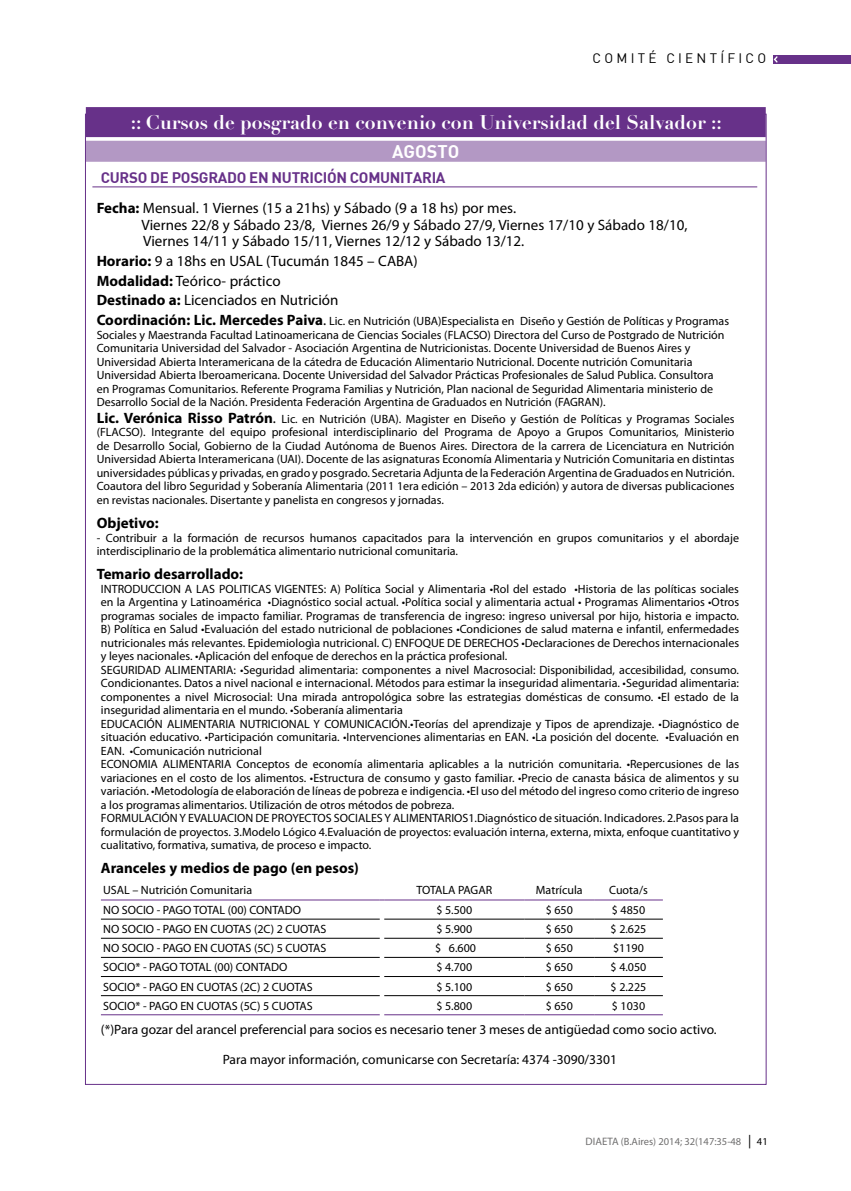
<style>
.page{position:relative;width:851px;height:1191px;background:#fff}
.page>*{position:absolute;margin:0;border:0;box-sizing:border-box;transform-origin:0 0}
.t1{font:700 19.5px "Didot LT Std";color:#fff}
.t2{font:700 18px "DIN";color:#fff}
.t3{font:15px/16.5px "Myriad Pro";color:#000}
.t4{font:700 15px "Myriad Pro";color:#000}
.t5{font:700 15px "DIN";letter-spacing:-.02em;color:#673189}
.t6{font:13.5px "Myriad Pro";color:#000}
.t7{font:13.5px "DIN";letter-spacing:.24em;color:#000}
.t8{font:12px/13.5px "Myriad Pro";color:#000}
.t9{font:10.5px "Myriad Pro";color:#706f6f}
.s1{font-weight:700}
.s2{font-weight:700;font-size:15px}
.s3{font-size:15px}
.s4{font-family:"Myriad Pro Regular SC800";font-size:10.8px}
.s5{font-size:13.5px;color:#000}
.s6{color:#000}
</style>
<div class="page">
<div style="left:772px;top:55px;width:78px;height:9px;background:#673189"></div>
<svg style="left:773px;top:56px;width:4px;height:7px"></svg>
<div style="left:86px;top:107px;width:679px;height:30px;background:#673189"></div>
<div style="left:86px;top:141px;width:679px;height:21px;background:#b398c4"></div>
<hr style="left:92px;top:186px;width:665px;height:1px;background:#673189">
<hr style="left:101px;top:918px;width:278px;height:1px;background:#000">
<hr style="left:384px;top:918px;width:140px;height:1px;background:#000">
<hr style="left:524px;top:918px;width:70px;height:1px;background:#000">
<hr style="left:594px;top:918px;width:68px;height:1px;background:#000">
<hr style="left:101px;top:938px;width:278px;height:1px;background:#000">
<hr style="left:384px;top:938px;width:140px;height:1px;background:#000">
<hr style="left:524px;top:938px;width:70px;height:1px;background:#000">
<hr style="left:594px;top:938px;width:68px;height:1px;background:#000">
<hr style="left:101px;top:957px;width:278px;height:1px;background:#000">
<hr style="left:384px;top:957px;width:140px;height:1px;background:#000">
<hr style="left:524px;top:957px;width:70px;height:1px;background:#000">
<hr style="left:594px;top:957px;width:68px;height:1px;background:#000">
<hr style="left:101px;top:976px;width:278px;height:1px;background:#000">
<hr style="left:384px;top:976px;width:140px;height:1px;background:#000">
<hr style="left:524px;top:976px;width:70px;height:1px;background:#000">
<hr style="left:594px;top:976px;width:68px;height:1px;background:#000">
<hr style="left:101px;top:995px;width:278px;height:1px;background:#000">
<hr style="left:384px;top:995px;width:140px;height:1px;background:#000">
<hr style="left:524px;top:995px;width:70px;height:1px;background:#000">
<hr style="left:594px;top:995px;width:68px;height:1px;background:#000">
<hr style="left:101px;top:1014px;width:278px;height:1px;background:#673189">
<hr style="left:384px;top:1014px;width:140px;height:1px;background:#673189">
<hr style="left:524px;top:1014px;width:70px;height:1px;background:#673189">
<hr style="left:594px;top:1014px;width:68px;height:1px;background:#673189">
<hr style="left:101px;top:899px;width:278px;height:1px;background:#673189">
<hr style="left:384px;top:899px;width:140px;height:1px;background:#673189">
<hr style="left:524px;top:899px;width:70px;height:1px;background:#673189">
<hr style="left:594px;top:899px;width:68px;height:1px;background:#673189">
<p class="t7" style="left:592px;top:49px;width:175px">COMITÉ CIENTÍFICO</p>
<h1 class="t1" style="left:131px;top:110px;width:592px">:: Cursos de posgrado en convenio con Universidad del Salvador ::</h1>
<h2 class="t2" style="left:392px;top:139px;width:13px">AGO</h2>
<h2 class="t2" style="left:427px;top:139px;width:22px">STO</h2>
<p class="t5" style="left:101px;top:168px;width:346px">CURSO DE POSGRADO EN N UTRICIÓN COMUNITARIA</p>
<p class="t3" style="left:142px;top:200px;width:547px;text-indent:-45px"><span class="s1">Fecha:</span> Mensual. 1 Viernes (15 a 21hs) y Sábado (9 a 18 hs) por mes.<br>Viernes 22/8 y Sábado 23/8, Viernes 26/9 y Sábado 27/9, Viernes 17/10 y Sábado 18/10,<br>Viernes 14/11 y Sábado 15/11, Viernes 12/12 y Sábado 13/12.</p>
<p class="t3" style="left:97px;top:251px;width:322px;line-height:19.8px"><span class="s1">Horario:</span> 9 a 18hs en USAL (Tucumán 1845 – CABA)<br><span class="s1">Modalidad:</span> Teórico- práctico<br><span class="s1">Destinado a:</span> Licenciados en Nutrición</p>
<p class="t8" style="left:97px;top:314px;width:633px"><span class="s2">Coordinación: Lic. Mercedes Paiva</span><span class="s3">.</span> Lic. en Nutrición (UBA)Especialista en Diseño y Gestión de Políticas y Programas Sociales y Maestranda Facultad Latinoamericana de Ciencias Sociales (FLACSO) Directora del Curso de Postgrado de Nutrición Comunitaria Universidad del Salvador - Asociación Argentina de Nutricionistas. Docente Universidad de Buenos Aires y Universidad Abierta Interamericana de la cátedra de Educación Alimentario Nutricional. Docente nutrición Comunitaria Universidad Abierta Iberoamericana. Docente Universidad del Salvador Prácticas Profesionales de Salud Publica. Consultora en Programas Comunitarios. Referente Programa Familias y Nutrición, Plan nacional de Seguridad Alimentaria ministerio de Desarrollo Social de la Nación. Presidenta Federación Argentina de Graduados en Nutrición (FAGRAN).</p>
<p class="t8" style="left:97px;top:412px;width:639px;text-align:justify"><span class="s2">Lic. Verónica Risso Patrón</span><span class="s3">.</span> Lic. en Nutrición (UBA). Magister en Diseño y Gestión de Políticas y Programas Sociales (FLACSO). Integrante del equipo profesional interdisciplinario del Programa de Apoyo a Grupos Comunitarios, Ministerio de Desarrollo Social, Gobierno de la Ciudad Autónoma de Buenos Aires. Directora de la carrera de Licenciatura en Nutrición Universidad Abierta Interamericana (UAI). Docente de las asignaturas Economía Alimentaria y Nutrición Comunitaria en distintas universidades públicas y privadas, en grado y posgrado. Secretaria Adjunta de la Federación Argentina de Graduados en Nutrición.<br>Coautora del libro Seguridad y Soberanía Alimentaria (2011 1era edición – 2013 2da edición) y autora de diversas publicaciones en revistas nacionales. Disertante y panelista en congresos y jornadas.</p>
<p class="t4" style="left:97px;top:513px;width:63px">Objetivo:</p>
<p class="t8" style="left:97px;top:531px;width:643px">- Contribuir a la formación de recursos humanos capacitados para la intervención en grupos comunitarios y el abordaje interdisciplinario de la problemática alimentario nutricional comunitaria.</p>
<p class="t4" style="left:97px;top:564px;width:148px">Temario desarrollado:</p>
<p class="t8" style="left:101px;top:582px;width:639px">INTRODUCCION A LAS POLITICAS VIGENTES: A) Política Social y Alimentaria •Rol del estado •Historia de las políticas sociales en la Argentina y Latinoamérica •Diagnóstico social actual. •Política social y alimentaria actual • Programas Alimentarios •Otros programas sociales de impacto familiar. Programas de transferencia de ingreso: ingreso universal por hijo, historia e impacto.<br>B) Política en Salud •Evaluación del estado nutricional de poblaciones •Condiciones de salud materna e infantil, enfermedades nutricionales más relevantes. Epidemiologìa nutricional. C) ENFOQUE DE DERECHOS •Declaraciones de Derechos internacionales y leyes nacionales. •Aplicación del enfoque de derechos en la práctica profesional.<br>SEGURIDAD ALIMENTARIA: •Seguridad alimentaria: componentes a nivel Macrosocial: Disponibilidad, accesibilidad, consumo.<br>Condicionantes. Datos a nivel nacional e internacional. Métodos para estimar la inseguridad alimentaria. •Seguridad alimentaria: componentes a nivel Microsocial: Una mirada antropológica sobre las estrategias domésticas de consumo. •El estado de la inseguridad alimentaria en el mundo. •Soberanía alimentaria<br>EDUCACIÓN ALIMENTARIA NUTRICIONAL Y COMUNICACIÓN.•Teorías del aprendizaje y Tipos de aprendizaje. •Diagnóstico de situación educativo. •Participación comunitaria. •Intervenciones alimentarias en EAN. •La posición del docente. •Evaluación en EAN. •Comunicación nutricional<br>ECONOMIA ALIMENTARIA Conceptos de economía alimentaria aplicables a la nutrición comunitaria. •Repercusiones de las variaciones en el costo de los alimentos. •Estructura de consumo y gasto familiar. •Precio de canasta básica de alimentos y su variación. •Metodología de elaboración de líneas de pobreza e indigencia. •El uso del método del ingreso como criterio de ingreso a los programas alimentarios. Utilización de otros métodos de pobreza.<br>FORMULACIÓN Y EVALUACION DE PROYECTOS SOCIALES Y ALIMENTARIOS1.Diagnóstico de situación. Indicadores. 2.Pasos para la formulación de proyectos. 3.Modelo Lógico 4.Evaluación de proyectos: evaluación interna, externa, mixta, enfoque cuantitativo y cualitativo, formativa, sumativa, de proceso e impacto.</p>
<p class="t4" style="left:101px;top:858px;width:259px">Aranceles y medios de pago (en pesos)</p>
<p class="t8" style="left:103px;top:883px;width:150px">USAL – Nutrición Comunitaria</p>
<p class="t8" style="left:416px;top:883px;width:77px">TOTALA PAGAR</p>
<p class="t8" style="left:536px;top:883px;width:48px">Matrícula</p>
<p class="t8" style="left:609px;top:883px;width:40px">Cuota/s</p>
<p class="t8" style="left:103px;top:903px;width:199px">NO SOCIO - PAGO TOTAL (00) CONTADO</p>
<p class="t8" style="left:436px;top:903px;width:37px">$ 5.500</p>
<p class="t8" style="left:545px;top:903px;width:29px">$ 650</p>
<p class="t8" style="left:611px;top:903px;width:35px">$ 4850</p>
<p class="t8" style="left:103px;top:922px;width:225px">NO SOCIO - PAGO EN CUOTAS (2C) 2 CUOTAS</p>
<p class="t8" style="left:436px;top:922px;width:37px">$ 5.900</p>
<p class="t8" style="left:545px;top:922px;width:29px">$ 650</p>
<p class="t8" style="left:610px;top:922px;width:37px">$ 2.625</p>
<p class="t8" style="left:103px;top:941px;width:225px">NO SOCIO - PAGO EN CUOTAS (5C) 5 CUOTAS</p>
<p class="t8" style="left:435px;top:941px;width:42px">$ 6.600</p>
<p class="t8" style="left:545px;top:941px;width:29px">$ 650</p>
<p class="t8" style="left:613px;top:941px;width:32px">$1190</p>
<p class="t8" style="left:103px;top:961px;width:186px">SOCIO* - PAGO TOTAL (00) CONTADO</p>
<p class="t8" style="left:436px;top:961px;width:37px">$ 4.700</p>
<p class="t8" style="left:545px;top:961px;width:29px">$ 650</p>
<p class="t8" style="left:610px;top:961px;width:37px">$ 4.050</p>
<p class="t8" style="left:103px;top:980px;width:211px">SOCIO* - PAGO EN CUOTAS (2C) 2 CUOTAS</p>
<p class="t8" style="left:436px;top:980px;width:37px">$ 5.100</p>
<p class="t8" style="left:545px;top:980px;width:29px">$ 650</p>
<p class="t8" style="left:610px;top:980px;width:37px">$ 2.225</p>
<p class="t8" style="left:103px;top:999px;width:211px">SOCIO* - PAGO EN CUOTAS (5C) 5 CUOTAS</p>
<p class="t8" style="left:436px;top:999px;width:37px">$ 5.800</p>
<p class="t8" style="left:545px;top:999px;width:29px">$ 650</p>
<p class="t8" style="left:611px;top:999px;width:35px">$ 1030</p>
<p class="t6" style="left:101px;top:1022px;width:617px">(*)Para gozar del arancel preferencial para socios es necesario tener 3 meses de antigüedad como socio activo.</p>
<p class="t6" style="left:223px;top:1052px;width:395px">Para mayor información, comunicarse con Secretaría: 4374 -3090/3301</p>
<p class="t9" style="left:585px;top:1135px;width:184px"><span class="s4">DIAETA</span> (B.Aires) 2014; 32(147:35-48 <span class="s5">|</span> <span class="s6">41</span></p>
</div>
